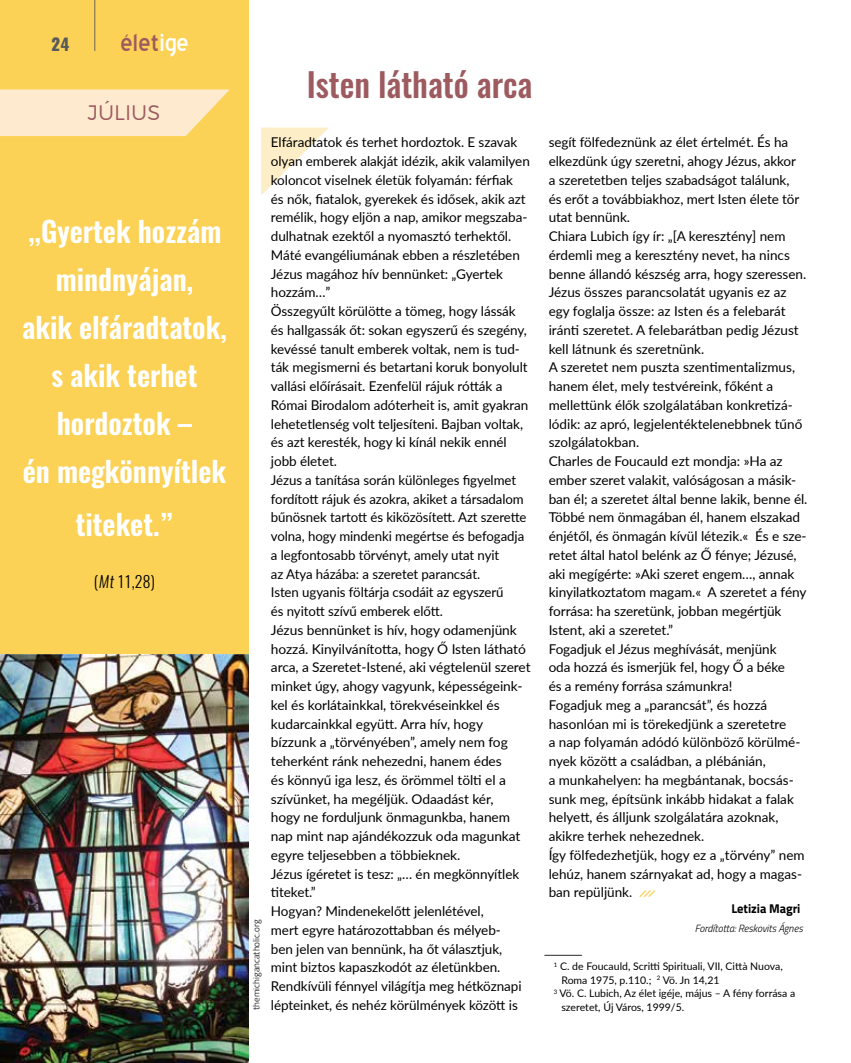
<style>
.page{position:relative;width:851px;height:1063px;background:#fff}
.page>*{position:absolute;margin:0;border:0;box-sizing:border-box;transform-origin:0 0}
.igenlét_cím{font:500 33px "Oswald";color:#9d5b60}
.t1{font:30px "Blue Highway";letter-spacing:.01em;color:#9d5b60}
.Cím_talp_nélküli{font:600 28.5px/48px "Oswald";color:#fff;text-align:center}
.t2{font:300 21px "Montserrat";color:#9d5b60}
.t3{font:800 16.5px "Oswald";color:#58595b}
.Cím_talp_nélküli-2{font:300 15.9px "Oswald";color:#000}
.Szöveg{font:13.5px/18.8px "Lato";letter-spacing:-.005em;color:#000}
.aláírás{font:700 12.75px "Titillium";letter-spacing:-.005em;color:#000}
.Szöveg-2{font:10.5px/13.5px "Lato";color:#000}
.Forrás-fordította{font:italic 300 10.5px "Titillium";letter-spacing:-.005em;color:#000}
.Forrás-fordította-2{font:300 9px "Titillium";color:#000}
.s1{color:#fff}
</style>
<div class="page">
<svg style="left:261px;top:128px;width:68px;height:67px"></svg>
<svg style="left:639px;top:890px;width:17px;height:8px"></svg>
<div style="left:0;top:0;width:249px;height:1063px;background:#fbd256"></div>
<hr style="left:94px;top:0;width:1px;height:51px;background:#58595b">
<svg style="left:0;top:90px;width:229px;height:46px;background:#fde7c2"></svg>
<img style="left:0;top:655px;width:249px;height:408px">
<hr style="left:544px;top:955px;width:37px;height:1px;background:#000">
<p class="t3" style="left:51px;top:33px;width:20px">24</p>
<p class="t1" style="left:120px;top:30px;width:70px">élet<span class="s1">ige</span></p>
<p class="t2" style="left:88px;top:99px;width:74px">JÚLIUS</p>
<p class="Cím_talp_nélküli" style="left:28px;top:209px;width:195px">„Gyertek hozzám mindnyájan,</p>
<p class="Cím_talp_nélküli" style="left:22px;top:305px;width:206px">akik elfáradtatok,</p>
<p class="Cím_talp_nélküli" style="left:23px;top:353px;width:205px">s akik terhet hordoztok –<br>én megkönnyítlek</p>
<p class="Cím_talp_nélküli" style="left:76px;top:501px;width:99px">titeket.”</p>
<p class="Cím_talp_nélküli-2" style="left:94px;top:571px;width:63px">(Mt 11,28)</p>
<p class="igenlét_cím" style="left:306px;top:62px;width:227px">Isten látható arca</p>
<p class="Forrás-fordította-2" style="left:250px;top:1010px;width:92px;rotate:-90deg">themichigancatholic.org</p>
<p class="Szöveg" style="left:271px;top:132px;width:260px">Elfáradtatok és terhet hordoztok. E szavak olyan emberek alakját idézik, akik valamilyen koloncot viselnek életük folyamán: férfiak<br>és nők, fiatalok, gyerekek és idősek, akik azt remélik, hogy eljön a nap, amikor megszaba&shy;dulhatnak ezektől a nyomasztó terhektől.</p>
<p class="Szöveg" style="left:271px;top:245px;width:250px">Máté evangéliumának ebben a részletében<br>Jézus magához hív bennünket: „Gyertek hozzám…”</p>
<p class="Szöveg" style="left:271px;top:301px;width:259px">Összegyűlt körülötte a tömeg, hogy lássák és hallgassák őt: sokan egyszerű és szegény, kevéssé tanult emberek voltak, nem is tud&shy;ták megismerni és betartani koruk bonyolult vallási előírásait. Ezenfelül rájuk rótták a Római Birodalom adóterheit is, amit gyakran lehetetlenség volt teljesíteni. Bajban voltak, és azt keresték, hogy ki kínál nekik ennél jobb életet.</p>
<p class="Szöveg" style="left:271px;top:470px;width:257px">Jézus a tanítása során különleges figyelmet fordított rájuk és azokra, akiket a társadalom bűnösnek tartott és kiközösített. Azt szerette volna, hogy mindenki megértse és befogadja a legfontosabb törvényt, amely utat nyit<br>az Atya házába: a szeretet parancsát.<br>Isten ugyanis föltárja csodáit az egyszerű<br>és nyitott szívű emberek előtt.</p>
<p class="Szöveg" style="left:271px;top:620px;width:261px">Jézus bennünket is hív, hogy odamenjünk hozzá. Kinyilvánította, hogy Ő Isten látható arca, a Szeretet-Istené, aki végtelenül szeret minket úgy, ahogy vagyunk, képességeink&shy;kel és korlátainkkal, törekvéseinkkel és kudarcainkkal együtt. Arra hív, hogy bízzunk a „törvényében”, amely nem fog teherként ránk nehezedni, hanem édes</p>
<p class="Szöveg" style="left:271px;top:770px;width:251px">és könnyű iga lesz, és örömmel tölti el a szívünket, ha megéljük. Odaadást kér, hogy ne forduljunk önmagunkba, hanem nap mint nap ajándékozzuk oda magunkat egyre teljesebben a többieknek.</p>
<p class="Szöveg" style="left:271px;top:864px;width:250px">Jézus ígéretet is tesz: „… én megkönnyítlek titeket.”</p>
<p class="Szöveg" style="left:271px;top:901px;width:252px">Hogyan? Mindenekelőtt jelenlétével,<br>mert egyre határozottabban és mélyeb&shy;ben jelen van bennünk, ha őt választjuk, mint biztos kapaszkodót az életünkben.<br>Rendkívüli fénnyel világítja meg hétköznapi lépteinket, és nehéz körülmények között is</p>
<p class="Szöveg" style="left:548px;top:132px;width:252px">segít fölfedeznünk az élet értelmét. És ha elkezdünk úgy szeretni, ahogy Jézus, akkor a szeretetben teljes szabadságot találunk, és erőt a továbbiakhoz, mert Isten élete tör utat bennünk.</p>
<p class="Szöveg" style="left:548px;top:226px;width:259px">Chiara Lubich így ír: „[A keresztény] nem érdemli meg a keresztény nevet, ha nincs benne állandó készség arra, hogy szeressen.<br>Jézus összes parancsolatát ugyanis ez az egy foglalja össze: az Isten és a felebarát iránti szeretet. A felebarátban pedig Jézust kell látnunk és szeretnünk.</p>
<p class="Szöveg" style="left:548px;top:357px;width:255px">A szeretet nem puszta szentimentalizmus, hanem élet, mely testvéreink, főként a mellettünk élők szolgálatában konkretizá&shy;lódik: az apró, legjelentéktelenebbnek tűnő szolgálatokban.</p>
<p class="Szöveg" style="left:548px;top:451px;width:260px">Charles de Foucauld ezt mondja: »Ha az ember szeret valakit, valóságosan a másik&shy;ban él; a szeretet által benne lakik, benne él.<br>Többé nem önmagában él, hanem elszakad énjétől, és önmagán kívül létezik.« És e sze&shy;retet által hatol belénk az Ő fénye; Jézusé, aki megígérte: »Aki szeret engem…, annak kinyilatkoztatom magam.« A szeretet a fény forrása: ha szeretünk, jobban megértjük Istent, aki a szeretet.”</p>
<p class="Szöveg" style="left:548px;top:639px;width:238px">Fogadjuk el Jézus meghívását, menjünk oda hozzá és ismerjük fel, hogy Ő a béke és a remény forrása számunkra!</p>
<p class="Szöveg" style="left:548px;top:695px;width:253px">Fogadjuk meg a „parancsát”, és hozzá hasonlóan mi is törekedjünk a szeretetre<br>a nap folyamán adódó különböző körülmé&shy;nyek között a családban, a plébánián,<br>a munkahelyen: ha megbántanak, bocsás&shy;sunk meg, építsünk inkább hidakat a falak helyett, és álljunk szolgálatára azoknak, akikre terhek nehezednek.</p>
<p class="Szöveg" style="left:548px;top:845px;width:257px">Így fölfedezhetjük, hogy ez a „törvény” nem lehúz, hanem szárnyakat ad, hogy a magas&shy;ban repüljünk.</p>
<p class="aláírás" style="left:731px;top:898px;width:70px">Letizia Magri</p>
<p class="Forrás-fordította" style="left:694px;top:921px;width:109px">Fordította: Reskovits Ágnes</p>
<p class="Szöveg-2" style="left:561px;top:959px;width:223px;text-indent:-8px"><sup>1</sup> C. de Foucauld, Scritti Spirituali, VII, Città Nuova,<br>Roma 1975, p.110.; <sup>2</sup> Vö. Jn 14,21</p>
<p class="Szöveg-2" style="left:561px;top:986px;width:235px;text-indent:-8px"><sup>3</sup> Vö. C. Lubich, Az élet igéje, május – A fény forrása a szeretet, Új Város, 1999/5.</p>
</div>
